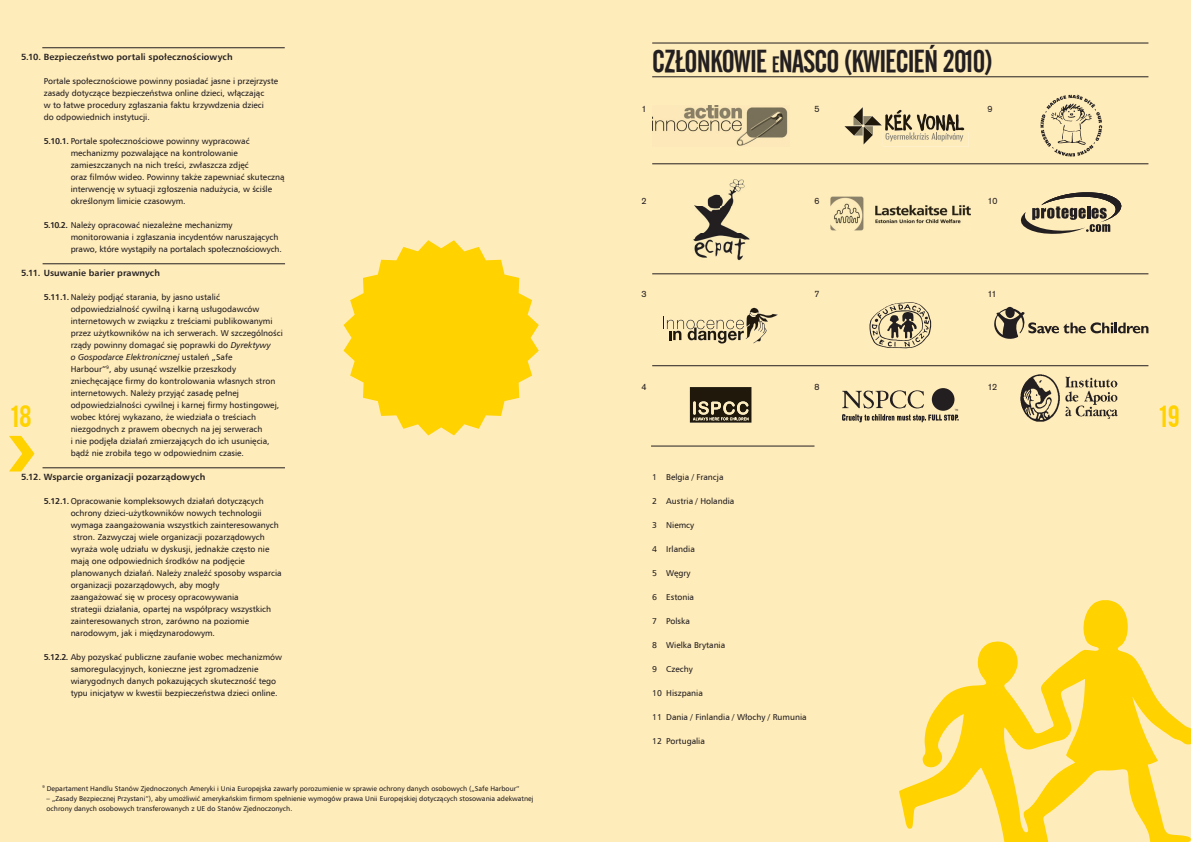
<style>
.page{position:relative;width:1191px;height:842px;background:#fff}
.page>*{position:absolute;margin:0;border:0;box-sizing:border-box;transform-origin:0 0}
.t1{font:31px "Alternate Gothic No 2 EU";letter-spacing:-.03em;color:#231f20}
.t2{font:24px "Bebas";color:#ffd200}
.t3{font:700 9px "Humnst 777 EU";letter-spacing:.01em;color:#231f20}
.t4{font:9px "Akzidenz Grotesk";color:#231f20}
.t5{font:8.5px/12px "Humnst 777 EU";color:#231f20}
.t6{font:7px/10px "Humnst 777 EU";color:#231f20}
.s1{font-size:21.7px}
.s2{font-weight:700}
.s3{font-style:italic}
</style>
<div class="page">
<div style="left:0;top:0;width:595px;height:842px;background:#ffecbb"></div>
<div style="left:595px;top:0;width:596px;height:842px;background:#ffecbb"></div>
<svg style="left:9px;top:436px;width:25px;height:35px"></svg>
<hr style="left:42px;top:48px;width:243px;height:1px;background:#231f20">
<hr style="left:43px;top:264px;width:242px;height:1px;background:#231f20">
<hr style="left:43px;top:468px;width:242px;height:1px;background:#231f20">
<svg style="left:343px;top:240px;width:196px;height:195px"></svg>
<hr style="left:652px;top:43px;width:496px;height:1px;background:#231f20">
<hr style="left:652px;top:77px;width:496px;height:1px;background:#231f20">
<svg style="left:899px;top:600px;width:292px;height:242px;background:#ffe171"></svg>
<hr style="left:652px;top:164px;width:496px;height:1px;background:#231f20">
<hr style="left:652px;top:365px;width:496px;height:1px;background:#231f20">
<hr style="left:652px;top:274px;width:496px;height:1px;background:#231f20">
<hr style="left:651px;top:446px;width:163px;height:1px;background:#231f20">
<img style="left:652px;top:105px;width:137px;height:41px">
<svg style="left:663px;top:308px;width:114px;height:35px;background:#d0c098"></svg>
<svg style="left:690px;top:387px;width:61px;height:36px;background:#514834"></svg>
<svg style="left:844px;top:107px;width:124px;height:39px;background:#caba94"></svg>
<svg style="left:931px;top:388px;width:23px;height:23px"></svg>
<svg style="left:842px;top:390px;width:116px;height:32px;background:#bbac8b"></svg>
<svg style="left:1040px;top:95px;width:62px;height:62px;background:#decda3"></svg>
<svg style="left:1020px;top:192px;width:102px;height:42px;background:#b7a988"></svg>
<svg style="left:994px;top:307px;width:154px;height:32px;background:#cfc099"></svg>
<img style="left:690px;top:179px;width:61px;height:82px">
<img style="left:830px;top:196px;width:140px;height:34px">
<img style="left:1020px;top:375px;width:97px;height:46px">
<svg style="left:869px;top:302px;width:62px;height:46px;background:#bdaf8c"></svg>
<h1 class="t1" style="left:652px;top:44px;width:342px">CZŁONKOWIE <span class="s1">E</span>NASCO (KWIECIEŃ 2010)</h1>
<p class="t3" style="left:21px;top:51px;width:213px">5.10. Bezpieczeństwo portali społecznościowych</p>
<p class="t5" style="left:44px;top:75px;width:236px">Portale społecznościowe powinny posiadać jasne i przejrzyste zasady dotyczące bezpieczeństwa online dzieci, włączając<br>w to łatwe procedury zgłaszania faktu krzywdzenia dzieci<br>do odpowiednich instytucji.</p>
<p class="t5" style="left:71px;top:135px;width:216px;text-indent:-27px"><span class="s2">5.10.1.</span> Portale społecznościowe powinny wypracować mechanizmy pozwalające na kontrolowanie zamieszczanych na nich treści, zwłaszcza zdjęć<br>oraz filmów wideo. Powinny także zapewniać skuteczną interwencję w sytuacji zgłoszenia nadużycia, w ściśle określonym limicie czasowym.</p>
<p class="t5" style="left:71px;top:219px;width:213px;text-indent:-27px"><span class="s2">5.10.2.</span> Należy opracować niezależne mechanizmy monitorowania i zgłaszania incydentów naruszających prawo, które wystąpiły na portalach społecznościowych.</p>
<p class="t3" style="left:21px;top:267px;width:140px">5.11. Usuwanie barier prawnych</p>
<p class="t5" style="left:71px;top:291px;width:214px;text-indent:-27px"><span class="s2">5.11.1.</span> Należy podjąć starania, by jasno ustalić odpowiedzialność cywilną i karną usługodawców internetowych w związku z treściami publikowanymi przez użytkowników na ich serwerach. W szczególności rządy powinny domagać się poprawki do <span class="s3">Dyrektywy<br>o Gospodarce Elektronicznej</span> ustaleń „Safe<br>Harbour”<sup>9</sup>, aby usunąć wszelkie przeszkody zniechęcające firmy do kontrolowania własnych stron internetowych. Należy przyjąć zasadę pełnej odpowiedzialności cywilnej i karnej firmy hostingowej, wobec której wykazano, że wiedziała o treściach niezgodnych z prawem obecnych na jej serwerach<br>i nie podjęła działań zmierzających do ich usunięcia, bądź nie zrobiła tego w odpowiednim czasie.</p>
<p class="t3" style="left:21px;top:471px;width:186px">5.12. Wsparcie organizacji pozarządowych</p>
<p class="t5" style="left:71px;top:495px;width:212px;text-indent:-27px"><span class="s2">5.12.1.</span> Opracowanie kompleksowych działań dotyczących ochrony dzieci-użytkowników nowych technologii wymaga zaangażowania wszystkich zainteresowanych stron. Zazwyczaj wiele organizacji pozarządowych wyraża wolę udziału w dyskusji, jednakże często nie mają one odpowiednich środków na podjęcie planowanych działań. Należy znaleźć sposoby wsparcia organizacji pozarządowych, aby mogły<br>zaangażować się w procesy opracowywania<br>strategii działania, opartej na współpracy wszystkich zainteresowanych stron, zarówno na poziomie narodowym, jak i międzynarodowym.</p>
<p class="t5" style="left:71px;top:651px;width:213px;text-indent:-27px"><span class="s2">5.12.2.</span> Aby pozyskać publiczne zaufanie wobec mechanizmów samoregulacyjnych, konieczne jest zgromadzenie wiarygodnych danych pokazujących skuteczność tego typu inicjatyw w kwestii bezpieczeństwa dzieci online.</p>
<p class="t4" style="left:987px;top:105px;width:7px">9</p>
<p class="t4" style="left:814px;top:105px;width:7px">5</p>
<p class="t4" style="left:641px;top:105px;width:7px">1</p>
<p class="t4" style="left:987px;top:198px;width:12px">10</p>
<p class="t4" style="left:814px;top:198px;width:7px">6</p>
<p class="t4" style="left:641px;top:198px;width:7px">2</p>
<p class="t4" style="left:641px;top:291px;width:7px">3</p>
<p class="t4" style="left:987px;top:291px;width:11px">11</p>
<p class="t4" style="left:814px;top:291px;width:7px">7</p>
<p class="t4" style="left:987px;top:384px;width:11px">12</p>
<p class="t4" style="left:814px;top:384px;width:7px">8</p>
<p class="t4" style="left:641px;top:384px;width:7px">4</p>
<h2 class="t2" style="left:10px;top:399px;width:23px">18</h2>
<h2 class="t2" style="left:1159px;top:399px;width:22px">19</h2>
<p class="t5" style="left:652px;top:471px;width:73px">1 Belgia / Francja</p>
<p class="t5" style="left:652px;top:495px;width:84px">2 Austria / Holandia</p>
<p class="t5" style="left:652px;top:519px;width:43px">3 Niemcy</p>
<p class="t5" style="left:652px;top:543px;width:44px">4 Irlandia</p>
<p class="t5" style="left:652px;top:567px;width:40px">5 Węgry</p>
<p class="t5" style="left:652px;top:591px;width:43px">6 Estonia</p>
<p class="t5" style="left:652px;top:615px;width:39px">7 Polska</p>
<p class="t5" style="left:652px;top:639px;width:75px">8 Wielka Brytania</p>
<p class="t5" style="left:652px;top:663px;width:42px">9 Czechy</p>
<p class="t5" style="left:652px;top:687px;width:52px">10 Hiszpania</p>
<p class="t5" style="left:652px;top:711px;width:156px">11 Dania / Finlandia / Włochy / Rumunia</p>
<p class="t5" style="left:652px;top:735px;width:54px">12 Portugalia</p>
<p class="t6" style="left:43px;top:783px;width:479px"><sup>9</sup> Departament Handlu Stanów Zjednoczonych Ameryki i Unia Europejska zawarły porozumienie w sprawie ochrony danych osobowych („Safe Harbour”</p>
<p class="t6" style="left:47px;top:793px;width:488px">– „Zasady Bezpiecznej Przystani”), aby umożliwić amerykańskim firmom spełnienie wymogów prawa Unii Europejskiej dotyczących stosowania adekwatnej ochrony danych osobowych transferowanych z UE do Stanów Zjednoczonych.</p>
</div>
